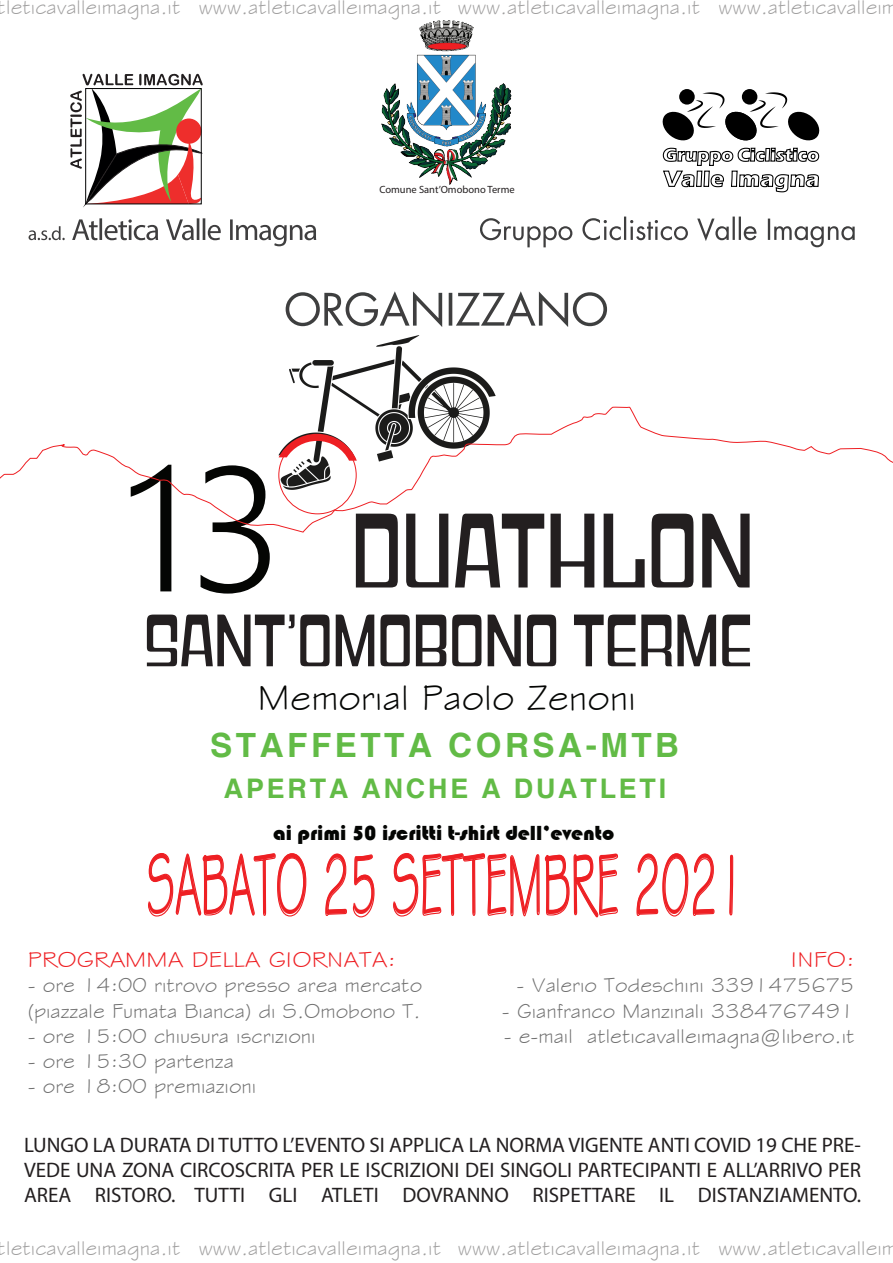
<style>
.page{position:relative;width:893px;height:1263px;background:#fff}
.page>*{position:absolute;margin:0;border:0;box-sizing:border-box;transform-origin:0 0}
.t1{font:300 177px "Nirmala UI";color:#040503}
.t2{font:91.95px "Gyparody Rg";color:#231f20}
.t3{font:90px "Stylus BT";color:#ee1f23;scale:.47 1}
.t4{font:64.35px "Gyparody Rg";color:#231f20}
.t5{font:37.5px "Stylus BT";color:#040503}
.t6{font:700 33.45px "Helvetica";letter-spacing:.105em;color:#62bb46}
.t7{font:700 27px "Helvetica";letter-spacing:.105em;color:#62bb46}
.t8{font:22.5px "Stylus BT";color:#ee1f23;scale:1.13 1}
.t9{font:21px/25.2px "Stylus BT";color:#707070}
.t10{font:21px/25.2px "Myriad Pro";color:#231f20;text-align:justify}
.t11{font:21px "Stylus BT";color:#a09f9f}
.t12{font:21px "Bauhaus 93";color:#040503}
.t13{font:10.5px "Myriad Pro";color:#231f20}
</style>
<div class="page">
<img style="left:289px;top:335px;width:207px;height:71px">
<svg style="left:148px;top:853px;width:159px;height:64px"></svg>
<svg style="left:325px;top:853px;width:50px;height:65px"></svg>
<svg style="left:393px;top:853px;width:225px;height:65px"></svg>
<svg style="left:636px;top:853px;width:79px;height:64px"></svg>
<svg style="left:729px;top:854px;width:5px;height:62px"></svg>
<svg style="left:0;top:406px;width:893px;height:127px"></svg>
<img style="left:286px;top:291px;width:321px;height:36px">
<img style="left:480px;top:217px;width:375px;height:24px">
<img style="left:72px;top:218px;width:244px;height:28px">
<svg style="left:679px;top:89px;width:16px;height:16px"></svg>
<svg style="left:742px;top:89px;width:15px;height:16px"></svg>
<svg style="left:662px;top:92px;width:158px;height:101px"></svg>
<img style="left:381px;top:20px;width:131px;height:164px">
<svg style="left:70px;top:74px;width:133px;height:132px"></svg>
<div style="left:176px;top:119px;width:25px;height:25px;background:#ee2e2c;border-radius:50%"></div>
<div style="left:85px;top:88px;width:117px;height:116px;border:1px solid #000001"></div>
<p class="t11" style="left:-2px;top:-5px;width:901px">tleticavalleimagna.it www.atleticavalleimagna.it www.atleticavalleimagna.it www.atleticavalleim</p>
<p class="t13" style="left:379px;top:183px;width:137px">Comune Sant’Omobono Terme</p>
<h1 class="t1" style="left:123px;top:386px;width:161px">13</h1>
<h2 class="t2" style="left:351px;top:496px;width:404px">DUATHLON</h2>
<h3 class="t4" style="left:144px;top:602px;width:610px">SANT’OMOBONO TERME</h3>
<h3 class="t5" style="left:258px;top:675px;width:380px">Memorial Paolo Zenoni</h3>
<h3 class="t6" style="left:210px;top:725px;width:470px">STAFFETTA CORSA-MTB</h3>
<p class="t7" style="left:224px;top:772px;width:444px">APERTA ANCHE A DUATLETI</p>
<p class="t12" style="left:273px;top:821px;width:342px">ai primi 50 iscritti t-shirt dell’evento</p>
<h3 class="t3" style="left:147px;top:830px;width:1275px">SABATO 25 SETTEMBRE 2021</h3>
<p class="t8" style="left:28px;top:946px;width:327px">PROGRAMMA DELLA GIORNATA:</p>
<p class="t9" style="left:28px;top:973px;width:396px">- ore 14:00 ritrovo presso area mercato (piazzale Fumata Bianca) di S.Omobono T.</p>
<p class="t9" style="left:28px;top:1023px;width:289px">- ore 15:00 chiusura iscrizioni</p>
<p class="t9" style="left:28px;top:1048px;width:208px">- ore 15:30 partenza</p>
<p class="t9" style="left:28px;top:1073px;width:230px">- ore 18:00 premiazioni</p>
<p class="t8" style="left:791px;top:946px;width:58px">INFO:</p>
<p class="t9" style="left:516px;top:973px;width:339px">- Valerio Todeschini 3391475675</p>
<p class="t9" style="left:502px;top:998px;width:354px">- Gianfranco Manzinali 3384767491</p>
<p class="t9" style="left:504px;top:1023px;width:352px">- e-mail atleticavalleimagna@libero.it</p>
<p class="t10" style="left:24px;top:1132px;width:839px">LUNGO LA DURATA DI TUTTO L’EVENTO SI APPLICA LA NORMA VIGENTE ANTI COVID 19 CHE PRE-VEDE UNA ZONA CIRCOSCRITA PER LE ISCRIZIONI DEI SINGOLI PARTECIPANTI E ALL’ARRIVO PER AREA RISTORO. TUTTI GLI ATLETI DOVRANNO RISPETTARE IL DISTANZIAMENTO.</p>
<p class="t11" style="left:-2px;top:1235px;width:901px">tleticavalleimagna.it www.atleticavalleimagna.it www.atleticavalleimagna.it www.atleticavalleim</p>
</div>
